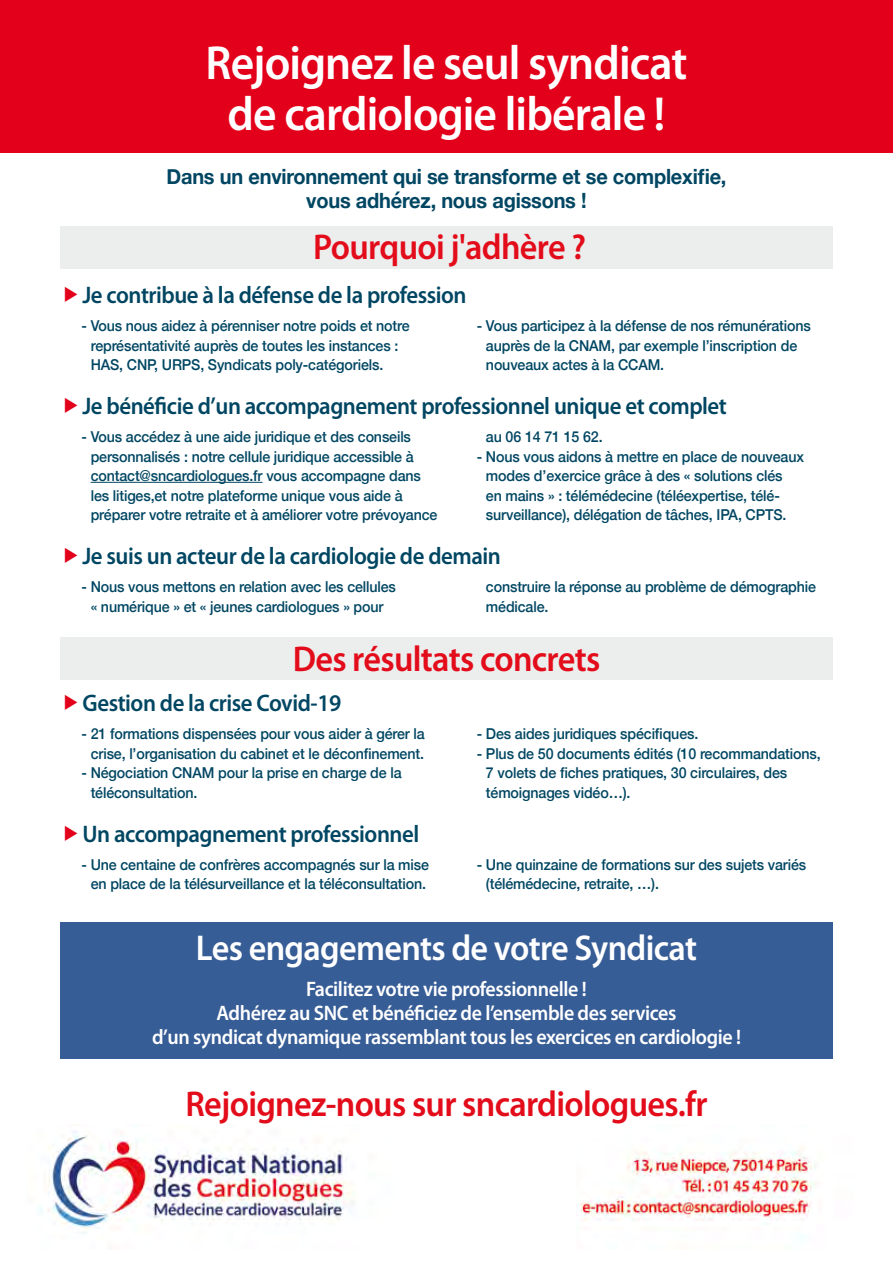
<style>
.page{position:relative;width:893px;height:1263px;background:#fff}
.page>*{position:absolute;margin:0;border:0;box-sizing:border-box;transform-origin:0 0}
.t1{font:600 48px/51px "Myriad Pro";letter-spacing:-.02em;color:#fff;text-align:center;scale:.95 1}
.t2{font:600 36px "Myriad Pro";letter-spacing:-.02em;color:#e30c1a;scale:.95 1}
.t3{font:600 36px "Myriad Pro";letter-spacing:-.02em;color:#fff;scale:.95 1}
.t4{font:600 24px "Myriad Pro";letter-spacing:-.02em;color:#004662;scale:.95 1}
.t5{font:600 21px/24px "Myriad Pro";letter-spacing:-.02em;color:#fff;text-align:center;scale:.95 1}
.t6{font:700 21px/24px "Helvetica Neue";letter-spacing:-.01em;color:#004662;text-align:center;scale:.95 1}
.t7{font:500 15px/19.5px "Helvetica Neue";letter-spacing:-.01em;color:#004662;scale:.95 1}
</style>
<div class="page">
<div style="left:60px;top:226px;width:773px;height:42px;background:#eceded"></div>
<div style="left:60px;top:638px;width:773px;height:42px;background:#eceded"></div>
<div style="left:60px;top:922px;width:773px;height:137px;background:#375d96"></div>
<div style="left:0;top:0;width:893px;height:153px;background:#e2001a"></div>
<hr style="left:91px;top:482px;width:172px;height:1px;background:#004662">
<img style="left:38px;top:1131px;width:779px;height:103px">
<h1 class="t1" style="left:206px;top:39px;width:509px">Rejoignez le seul syndicat de cardiologie libérale !</h1>
<h3 class="t6" style="left:166px;top:165px;width:591px">Dans un environnement qui se transforme et se complexifie, vous adhérez, nous agissons !</h3>
<h2 class="t2" style="left:313px;top:227px;width:289px">Pourquoi j'adhère ?</h2>
<h3 class="t4" style="left:82px;top:282px;width:406px">Je contribue à la défense de la profession</h3>
<p class="t7" style="left:91px;top:315px;width:337px;text-indent:-9px">- Vous nous aidez à pérenniser notre poids et notre représentativité auprès de toutes les instances :<br>HAS, CNP, URPS, Syndicats poly-catégoriels.</p>
<p class="t7" style="left:486px;top:315px;width:343px;text-indent:-9px">- Vous participez à la défense de nos rémunérations auprès de la CNAM, par exemple l’inscription de nouveaux actes à la CCAM.</p>
<h3 class="t4" style="left:82px;top:393px;width:680px">Je bénéficie d’un accompagnement professionnel unique et complet</h3>
<p class="t7" style="left:91px;top:426px;width:366px;text-indent:-9px">- Vous accédez à une aide juridique et des conseils personnalisés : notre cellule juridique accessible à contact@sncardiologues.fr vous accompagne dans les litiges,et notre plateforme unique vous aide à préparer votre retraite et à améliorer votre prévoyance</p>
<p class="t7" style="left:486px;top:426px;width:124px">au 06 14 71 15 62.</p>
<p class="t7" style="left:486px;top:445px;width:336px;text-indent:-9px">- Nous vous aidons à mettre en place de nouveaux modes d’exercice grâce à des « solutions clés<br>en mains » : télémédecine (téléexpertise, télé&shy;surveillance), délégation de tâches, IPA, CPTS.</p>
<h3 class="t4" style="left:82px;top:543px;width:442px">Je suis un acteur de la cardiologie de demain</h3>
<p class="t7" style="left:81px;top:576px;width:333px;text-align:center">- Nous vous mettons en relation avec les cellules « numérique » et « jeunes cardiologues » pour</p>
<p class="t7" style="left:486px;top:576px;width:349px">construire la réponse au problème de démographie médicale.</p>
<h2 class="t2" style="left:293px;top:639px;width:325px">Des résultats concrets</h2>
<h3 class="t4" style="left:82px;top:690px;width:274px">Gestion de la crise Covid-19</h3>
<p class="t7" style="left:81px;top:723px;width:363px;text-align:center">- 21 formations dispensées pour vous aider à gérer la crise, l’organisation du cabinet et le déconfinement.</p>
<p class="t7" style="left:91px;top:762px;width:329px;text-indent:-9px">- Négociation CNAM pour la prise en charge de la téléconsultation.</p>
<p class="t7" style="left:477px;top:723px;width:235px">- Des aides juridiques spécifiques.</p>
<p class="t7" style="left:486px;top:742px;width:354px;text-indent:-9px">- Plus de 50 documents édités (10 recommandations,<br>7 volets de fiches pratiques, 30 circulaires, des témoignages vidéo…).</p>
<h3 class="t4" style="left:82px;top:820px;width:356px">Un accompagnement professionnel</h3>
<p class="t7" style="left:81px;top:853px;width:367px;text-align:center">- Une centaine de confrères accompagnés sur la mise en place de la télésurveillance et la téléconsultation.</p>
<p class="t7" style="left:486px;top:853px;width:339px;text-indent:-9px">- Une quinzaine de formations sur des sujets variés (télémédecine, retraite, …).</p>
<h2 class="t3" style="left:196px;top:927px;width:529px">Les engagements de votre Syndicat</h2>
<h3 class="t5" style="left:152px;top:977px;width:621px">Facilitez votre vie professionnelle !<br>Adhérez au SNC et bénéficiez de l’ensemble des services<br>d’un syndicat dynamique rassemblant tous les exercices en cardiologie !</h3>
<h2 class="t2" style="left:185px;top:1084px;width:551px">Rejoignez-nous sur sncardiologues.fr</h2>
</div>
